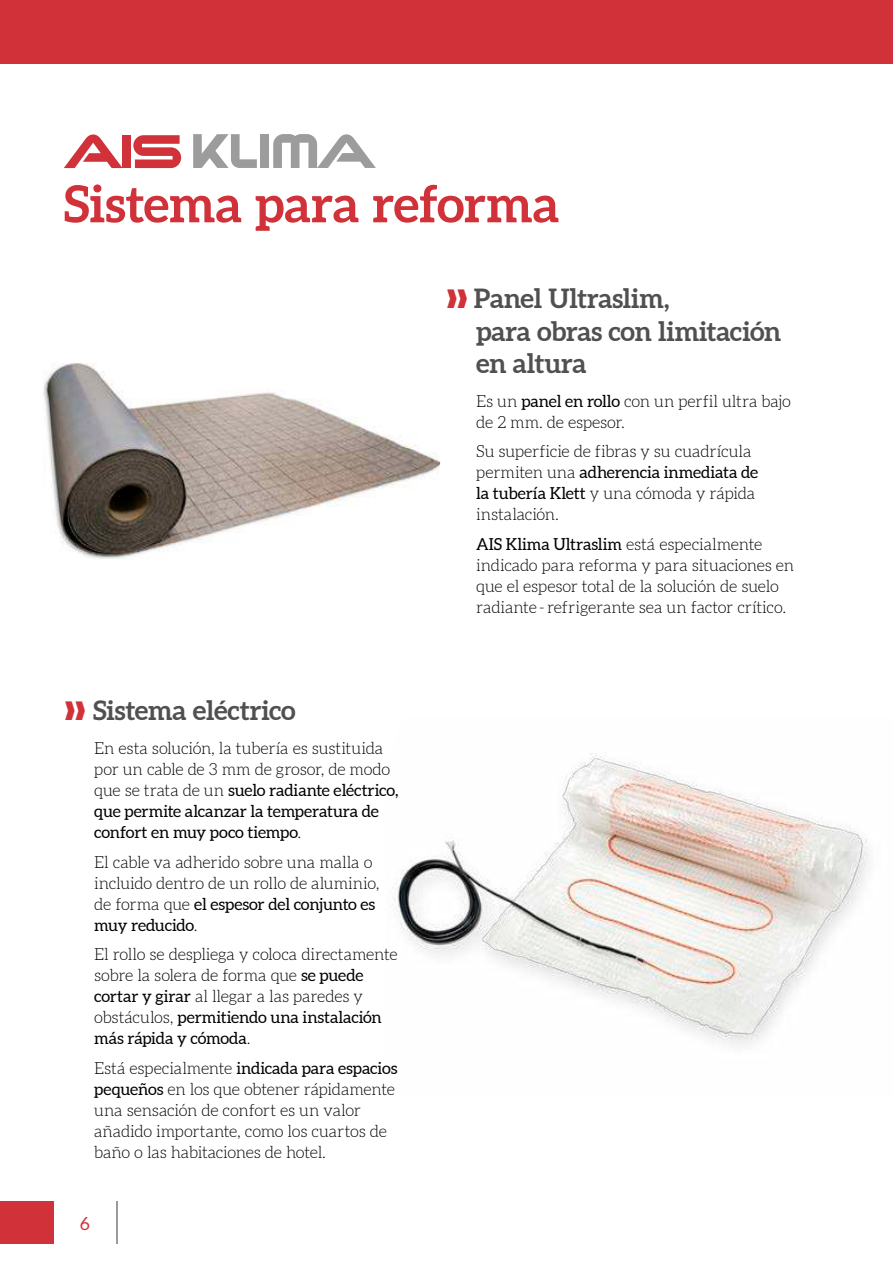
<style>
.page{position:relative;width:893px;height:1263px;background:#fff}
.page>*{position:absolute;margin:0;border:0;box-sizing:border-box;transform-origin:0 0}
.t1{font:700 51px "Aleo";color:#d13239}
.t2{font:700 27px/32.4px "Aleo";letter-spacing:-.005em;color:#505050}
.t3{font:18px "Aleo";color:#d13239}
.t4{font:300 16.5px/21px "Aleo";letter-spacing:-.01em;color:#000}
.s1{color:#d13239}
.s2{font-weight:400}
</style>
<div class="page">
<img style="left:43px;top:363px;width:397px;height:196px">
<img style="left:391px;top:752px;width:477px;height:293px">
<svg style="left:64px;top:134px;width:59px;height:34px"></svg>
<div style="left:123px;top:135px;width:8px;height:33px;background:#d13239"></div>
<svg style="left:133px;top:135px;width:48px;height:33px"></svg>
<div style="left:260px;top:134px;width:9px;height:34px;background:#9c9c9c"></div>
<svg style="left:273px;top:134px;width:103px;height:34px"></svg>
<svg style="left:193px;top:134px;width:64px;height:34px"></svg>
<hr style="left:116px;top:1201px;width:1px;height:43px;background:#9d9a9a">
<div style="left:0;top:1201px;width:53px;height:43px;background:#d13239"></div>
<div style="left:0;top:0;width:893px;height:64px;background:#d13239"></div>
<h1 class="t1" style="left:64px;top:172px;width:497px">Sistema para reforma</h1>
<h2 class="t2" style="left:64px;top:696px;width:233px"><span class="s1">❱❱</span> Sistema eléctrico</h2>
<p class="t4" style="left:94px;top:739px;width:306px">En esta solución, la tubería es sustituida por un cable de 3 mm de grosor, de modo que se trata de un <span class="s2">suelo radiante eléctrico, que permite alcanzar la temperatura de confort en muy poco tiempo</span>.</p>
<p class="t4" style="left:94px;top:853px;width:287px">El cable va adherido sobre una malla o incluido dentro de un rollo de aluminio, de forma que <span class="s2">el espesor del conjunto es muy reducido</span>.</p>
<p class="t4" style="left:94px;top:945px;width:305px">El rollo se despliega y coloca directamente sobre la solera de forma que <span class="s2">se puede cortar y girar</span> al llegar a las paredes y obstáculos, <span class="s2">permitiendo una instalación más rápida y cómoda</span>.</p>
<p class="t4" style="left:94px;top:1059px;width:305px">Está especialmente <span class="s2">indicada para espacios pequeños</span> en los que obtener rápidamente una sensación de confort es un valor añadido importante, como los cuartos de baño o las habitaciones de hotel.</p>
<p class="t3" style="left:80px;top:1213px;width:11px">6</p>
<h2 class="t2" style="left:476px;top:283px;width:307px;text-indent:-30px"><span class="s1">❱❱</span> Panel Ultraslim,<br>para obras con limitación en altura</h2>
<p class="t4" style="left:476px;top:392px;width:316px">Es un <span class="s2">panel en rollo</span> con un perfil ultra bajo de 2 mm. de espesor.</p>
<p class="t4" style="left:476px;top:442px;width:283px">Su superficie de fibras y su cuadrícula permiten una <span class="s2">adherencia inmediata de la tubería Klett</span> y una cómoda y rápida instalación.</p>
<p class="t4" style="left:476px;top:535px;width:319px"><span class="s2">AIS Klima Ultraslim</span> está especialmente indicado para reforma y para situaciones en que el espesor total de la solución de suelo radiante - refrigerante sea un factor crítico.</p>
</div>
